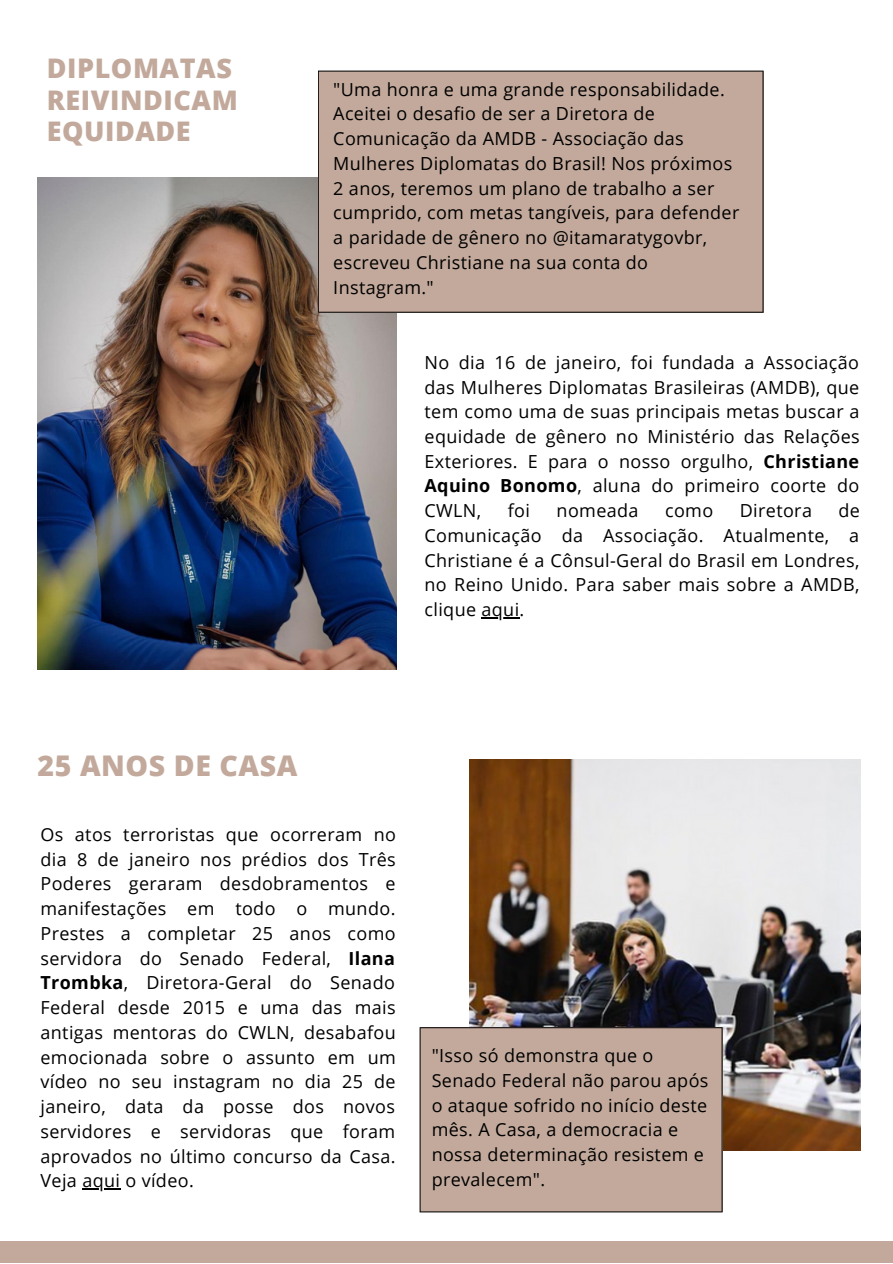
<style>
.page{position:relative;width:893px;height:1264px;background:#fff}
.page>*{position:absolute;margin:0;border:0;box-sizing:border-box;transform-origin:0 0}
.t1{font:800 28.5px "Open Sans";letter-spacing:.02em;color:#c2a99b}
.t2{font:800 27px/31.5px "Open Sans";letter-spacing:.02em;color:#c2a99b}
.t3{font:18px/24.8px "Open Sans";letter-spacing:.02em;color:#000;text-align:justify}
.s1{font-weight:700}
</style>
<div class="page">
<img style="left:38px;top:177px;width:358px;height:493px">
<div style="left:0;top:1240px;width:892px;height:22px;background:#c2a99b"></div>
<div style="left:318px;top:71px;width:445px;height:242px;background:#c2a99b"></div>
<img style="left:470px;top:759px;width:390px;height:391px">
<div style="left:419px;top:1027px;width:303px;height:185px;background:#c2a99b"></div>
<hr style="left:481px;top:617px;width:38px;height:1px;background:#000">
<hr style="left:82px;top:1188px;width:38px;height:1px;background:#000">
<h2 class="t2" style="left:47px;top:52px;width:192px">DIPLOMATAS<br>REIVINDICAM<br>EQUIDADE</h2>
<p class="t3" style="left:333px;top:76px;width:407px;text-align:left">"Uma honra e uma grande responsabilidade.<br>Aceitei o desafio de ser a Diretora de Comunicação da AMDB - Associação das Mulheres Diplomatas do Brasil! Nos próximos 2 anos, teremos um plano de trabalho a ser cumprido, com metas tangíveis, para defender a paridade de gênero no @itamaratygovbr, escreveu Christiane na sua conta do Instagram."</p>
<p class="t3" style="left:424px;top:349px;width:437px">No dia 16 de janeiro, foi fundada a Associação das Mulheres Diplomatas Brasileiras (AMDB), que tem como uma de suas principais metas buscar a equidade de gênero no Ministério das Relações Exteriores. E para o nosso orgulho, <span class="s1">Christiane Aquino Bonomo</span>, aluna do primeiro coorte do CWLN,</p>
<p class="t3" style="left:508px;top:498px;width:24px">foi</p>
<p class="t3" style="left:556px;top:498px;width:83px">nomeada</p>
<p class="t3" style="left:665px;top:498px;width:50px">como</p>
<p class="t3" style="left:739px;top:498px;width:74px">Diretora</p>
<p class="t3" style="left:424px;top:498px;width:437px;text-indent:414px">de Comunicação da Associação. Atualmente, a Christiane é a Cônsul-Geral do Brasil em Londres, no Reino Unido. Para saber mais sobre a AMDB, clique aqui.</p>
<h1 class="t1" style="left:38px;top:745px;width:261px">25 ANOS DE CASA</h1>
<p class="t3" style="left:40px;top:821px;width:357px">Os atos terroristas que ocorreram no dia 8 de janeiro nos prédios dos Três Poderes geraram desdobramentos e manifestações em todo o mundo.<br>Prestes a completar 25 anos como servidora do Senado Federal, <span class="s1">Ilana Trombka</span>, Diretora-Geral do Senado Federal desde 2015 e uma das mais antigas mentoras do CWLN, desabafou emocionada sobre o assunto em um vídeo no seu instagram no dia 25 de janeiro, data da posse dos novos servidores e servidoras que foram aprovados no último concurso da Casa.<br>Veja aqui o vídeo.</p>
<p class="t3" style="left:431px;top:1042px;width:278px;text-align:left">"Isso só demonstra que o<br>Senado Federal não parou após o ataque sofrido no início deste mês. A Casa, a democracia e nossa determinação resistem e prevalecem".</p>
</div>
